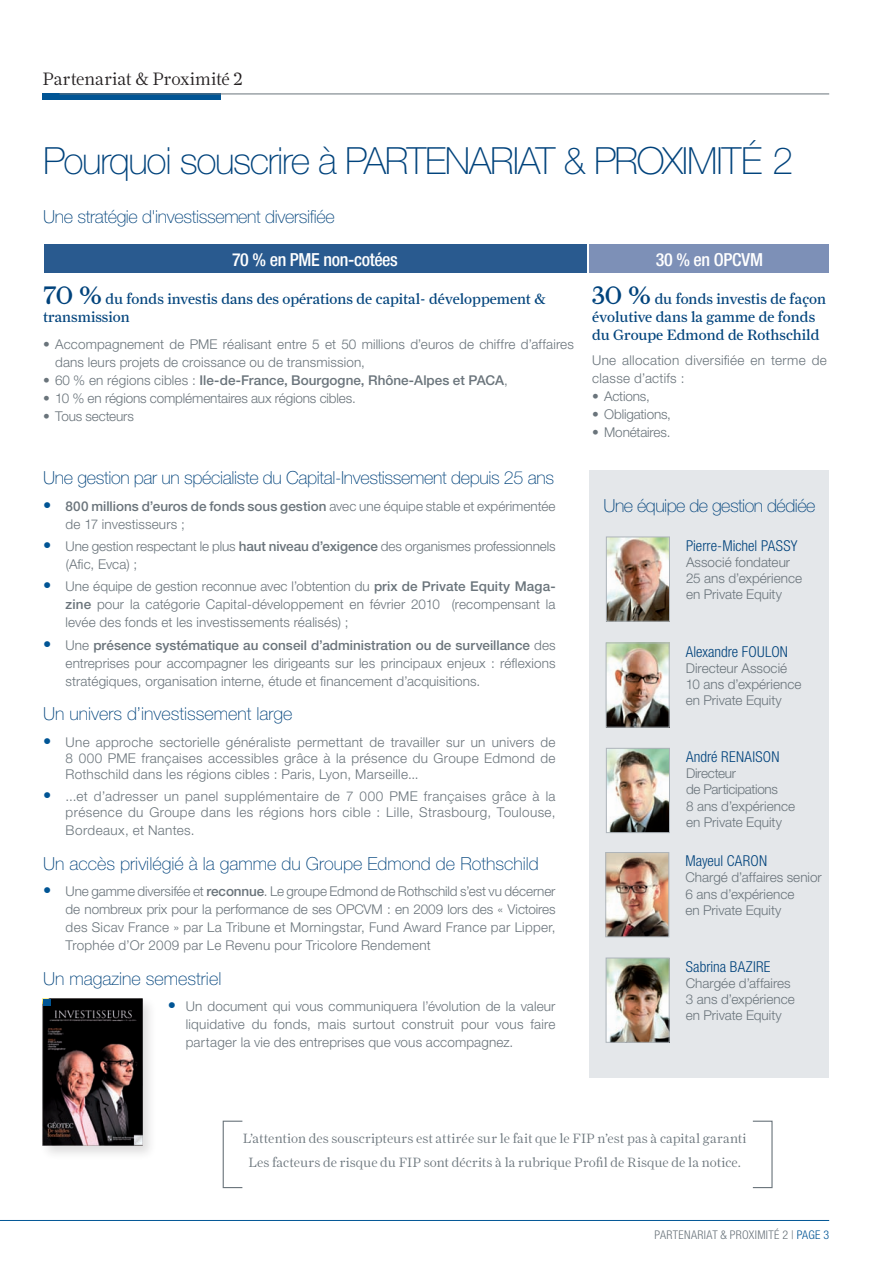
<style>
.page{position:relative;width:893px;height:1263px;background:#fff}
.page>*{position:absolute;margin:0;border:0;box-sizing:border-box;transform-origin:0 0}
.t1{font:100 37.5px "Helvetica Neue LT";letter-spacing:-.04em;color:#01437c}
.t2{font:100 18px "Helvetica Neue LT";letter-spacing:-.02em;color:#01437c}
.t3{font:100 18px "Helvetica Neue LT";color:#01437c}
.t4{font:500 condensed 18px "Helvetica Neue LT";letter-spacing:-.02em;color:#fff}
.t5{font:300 18px "Farnham Display";letter-spacing:-.005em;color:#231f20}
.t6{font:15px/18px "Farnham Display";color:#01437c}
.t7{font:300 condensed 15px "Helvetica Neue LT";letter-spacing:.015em;color:#01437c}
.t8{font:300 13.5px/18px "Helvetica Neue LT";letter-spacing:.005em;color:#6a747b}
.t9{font:300 13.5px/24.8px "Farnham Display";color:#6a747b;text-align:center}
.t10{font:300 13.5px/16.2px "Helvetica Neue LT";letter-spacing:.03em;color:#6a747b;text-align:right}
.t11{font:500 13.5px "Helvetica Neue LT";color:#6a747b}
.t12{font:300 13.5px/16.2px "Helvetica Neue LT";letter-spacing:-.015em;color:#6a747b}
.t13{font:300 13.5px "Helvetica Neue LT";letter-spacing:.025em;color:#6a747b}
.t14{font:300 condensed 12px "Helvetica Neue LT";letter-spacing:.03em;color:#6a747b}
.s1{font-size:25.5px}
.s2{font-weight:300}
.s3{font-size:16.5px;color:#005595}
.s4{font-weight:500}
.s5{color:#005595}
</style>
<div class="page">
<hr style="left:0;top:1220px;width:829px;height:1px;background:#005595">
<div style="left:43px;top:94px;width:178px;height:6px;background:#005595"></div>
<hr style="left:60px;top:94px;width:769px;height:1px;background:#6a747b">
<div style="left:44px;top:245px;width:542px;height:28px;background:#295a8f"></div>
<div style="left:590px;top:245px;width:239px;height:28px;background:#7d90b7"></div>
<div style="left:39px;top:995px;width:118px;height:165px;background:#231f20;opacity:.15"></div>
<img style="left:43px;top:999px;width:99px;height:146px">
<div style="left:43px;top:999px;width:8px;height:6px;background:#005595"></div>
<div style="left:590px;top:470px;width:239px;height:608px;background:#e4e7ea"></div>
<img style="left:608px;top:539px;width:60px;height:80px">
<div style="left:606px;top:537px;width:64px;height:84px;border:1px solid #adb4ba"></div>
<img style="left:608px;top:854px;width:59px;height:81px">
<div style="left:606px;top:852px;width:63px;height:85px;border:1px solid #adb4ba"></div>
<img style="left:608px;top:645px;width:59px;height:80px">
<div style="left:606px;top:643px;width:63px;height:84px;border:1px solid #adb4ba"></div>
<img style="left:608px;top:960px;width:59px;height:80px">
<div style="left:606px;top:958px;width:63px;height:84px;border:1px solid #adb4ba"></div>
<img style="left:608px;top:750px;width:60px;height:81px">
<div style="left:606px;top:748px;width:64px;height:85px;border:1px solid #adb4ba"></div>
<div style="left:223px;top:1121px;width:20px;height:67px;border:1px solid #6a747b"></div>
<h2 class="t5" style="left:43px;top:68px;width:202px">Partenariat &amp; Proximité 2</h2>
<h1 class="t1" style="left:43px;top:140px;width:752px">Pourquoi souscrire à PARTENARIAT &amp; pr oximit é 2</h1>
<h2 class="t2" style="left:43px;top:206px;width:293px">Une stratégie d'investissement diversifiée</h2>
<h2 class="t4" style="left:232px;top:249px;width:167px">70 % en PME non-cotées</h2>
<h2 class="t4" style="left:656px;top:249px;width:109px">30 % en OPCVM</h2>
<p class="t6" style="left:592px;top:290px;width:236px"><span class="s1">30 %</span> du fonds investis de façon évolutive dans la gamme de fonds du Groupe Edmond de Rothschild</p>
<p class="t8" style="left:592px;top:351px;width:236px">Une allocation diversifiée en terme de classe d’actifs :</p>
<p class="t8" style="left:592px;top:387px;width:59px">• Actions,</p>
<p class="t8" style="left:592px;top:405px;width:80px">• Obligations,</p>
<p class="t8" style="left:592px;top:423px;width:80px">• Monétaires.</p>
<p class="t6" style="left:43px;top:290px;width:504px"><span class="s1">70 %</span> du fonds investis dans des opérations de capital- développement &amp; transmission</p>
<p class="t8" style="left:55px;top:335px;width:520px;text-indent:-12px">• Accompagnement de PME réalisant entre 5 et 50 millions d’euros de chiffre d’affaires dans leurs projets de croissance ou de transmission,</p>
<p class="t11" style="left:43px;top:372px;width:466px"><span class="s2">• 60 % en régions cibles :</span> Ile-de-France, Bourgogne, Rhône-Alpes et PACA<span class="s2">,</span></p>
<p class="t8" style="left:43px;top:389px;width:314px">• 10 % en régions complémentaires aux régions cibles.</p>
<p class="t8" style="left:43px;top:407px;width:92px">• Tous secteurs</p>
<h2 class="t2" style="left:43px;top:468px;width:513px">Une gestion par un spécialiste du Capital-Investissement depuis 25 ans</h2>
<p class="t8" style="left:66px;top:497px;width:491px;text-indent:-23px"><span class="s3">•</span> <span class="s4">800 millions d’euros de fonds sous gestion</span> avec une équipe stable et expérimentée de 17 investisseurs ;</p>
<p class="t8" style="left:66px;top:537px;width:491px;text-indent:-23px"><span class="s3">•</span> Une gestion respectant le plus <span class="s4">haut niveau d’exigence</span> des organismes professionnels (Afic, Evca) ;</p>
<p class="t8" style="left:66px;top:577px;width:491px;text-align:justify;text-indent:-23px"><span class="s3">•</span> Une équipe de gestion reconnue avec l’obtention du <span class="s4">prix de Private Equity Maga&shy;zine</span> pour la catégorie Capital-développement en février 2010 (recompensant la levée des fonds et les investissements réalisés) ;</p>
<p class="t8" style="left:66px;top:636px;width:491px;text-align:justify;text-indent:-23px"><span class="s3">•</span> Une <span class="s4">présence systématique au conseil d’administration ou de surveillance</span> des entreprises pour accompagner les dirigeants sur les principaux enjeux : réflexions stratégiques, organisation interne, étude et financement d’acquisitions.</p>
<h2 class="t3" style="left:43px;top:703px;width:251px">Un univers d’investissement large</h2>
<p class="t8" style="left:66px;top:733px;width:491px;line-height:16.2px;text-align:justify;text-indent:-23px"><span class="s3">•</span> Une approche sectorielle généraliste permettant de travailler sur un univers de 8 000 PME françaises accessibles grâce à la présence du Groupe Edmond de Rothschild dans les régions cibles : Paris, Lyon, Marseille...</p>
<p class="t10" style="left:43px;top:788px;width:514px"><span class="s3">•</span> ...et d’adresser un panel supplémentaire de 7 000 PME françaises grâce à la présence du Groupe dans les régions hors cible : Lille, Strasbourg, Toulouse,</p>
<p class="t13" style="left:66px;top:822px;width:130px">Bordeaux, et Nantes.</p>
<h2 class="t3" style="left:43px;top:853px;width:497px">Un accès privilégié à la gamme du Groupe Edmond de Rothschild</h2>
<p class="t8" style="left:66px;top:882px;width:491px;text-align:justify;text-indent:-23px"><span class="s3">•</span> Une gamme diversifée et <span class="s4">reconnue</span>. Le groupe Edmond de Rothschild s’est vu décerner de nombreux prix pour la performance de ses OPCVM : en 2009 lors des « Victoires des Sicav France » par La Tribune et Morningstar, Fund Award France par Lipper, Trophée d’Or 2009 par Le Revenu pour Tricolore Rendement</p>
<h2 class="t3" style="left:43px;top:968px;width:180px">Un magazine semestriel</h2>
<p class="t8" style="left:186px;top:997px;width:371px;text-align:justify;text-indent:-18px"><span class="s3">•</span> Un document qui vous communiquera l’évolution de la valeur liquidative du fonds, mais surtout construit pour vous faire partager la vie des entreprises que vous accompagnez.</p>
<h2 class="t2" style="left:603px;top:496px;width:214px">Une équipe de gestion dédiée</h2>
<p class="t7" style="left:686px;top:537px;width:113px">PIERRE-MICHEL PASSY</p>
<p class="t8" style="left:686px;top:554px;width:118px;line-height:16.2px">Associé fondateur<br>25 ans d’expérience en Private Equity</p>
<p class="t7" style="left:686px;top:643px;width:104px">ALEXANDRE FOULON</p>
<p class="t8" style="left:686px;top:660px;width:117px;line-height:16.2px">Directeur Associé<br>10 ans d’expérience en Private Equity</p>
<p class="t7" style="left:686px;top:748px;width:95px">ANDRÉ RENAIS ON</p>
<p class="t12" style="left:686px;top:765px;width:111px">Directeur<br>de Participations<br>8 ans d’expérience en Private Equity</p>
<p class="t7" style="left:685px;top:852px;width:83px">MAYEUL CARON</p>
<p class="t8" style="left:685px;top:869px;width:138px;line-height:16.2px">Chargé d’affaires senior<br>6 ans d’expérience<br>en Private Equity</p>
<p class="t7" style="left:686px;top:958px;width:86px">SABRINA BAZIRE</p>
<p class="t8" style="left:686px;top:975px;width:111px;line-height:16.2px">Chargée d’affaires<br>3 ans d’expérience en Private Equity</p>
<p class="t9" style="left:243px;top:1125px;width:505px">L’attention des souscripteurs est attirée sur le fait que le FIP n’est pas à capital garanti<br>Les facteurs de risque du FIP sont décrits à la rubrique Profil de Risque de la notice.</p>
<p class="t14" style="left:654px;top:1228px;width:176px">PARTENARIAT &amp; PROXIMITÉ 2 | <span class="s5">PAGE 3</span></p>
</div>
